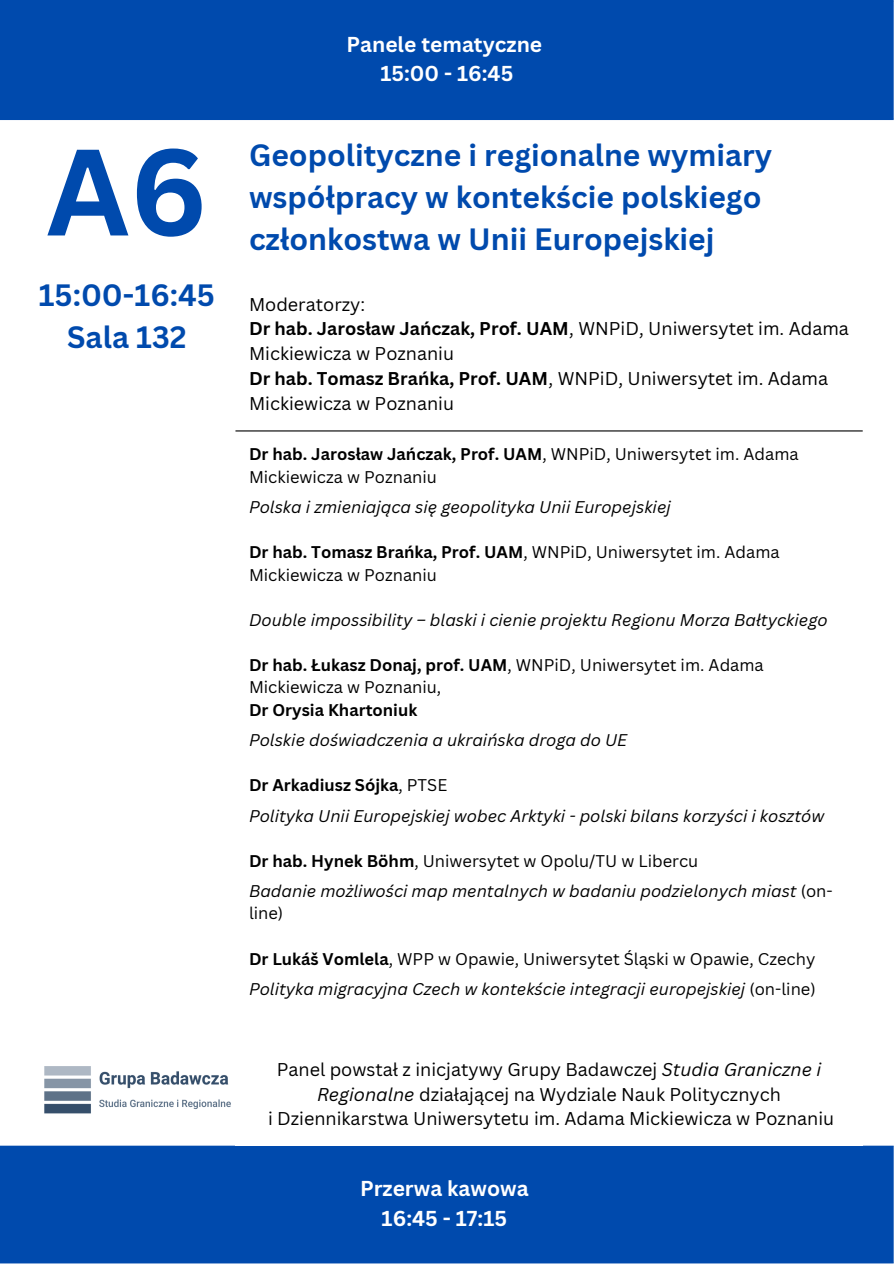
<style>
.page{position:relative;width:894px;height:1264px;background:#fff}
.page>*{position:absolute;margin:0;border:0;box-sizing:border-box;transform-origin:0 0}
.t1{font:700 120px "Canva Sans";color:#004aad}
.t2{font:700 30px/41.7px "Canva Sans";color:#004aad}
.t3{font:700 21px "Canva Sans";color:#fff}
.t4{font:18px/24.8px "Canva Sans";color:#000}
.t5{font:italic 16.5px/22.5px "Canva Sans";color:#000}
.t6{font:16.5px/22.5px "Canva Sans";color:#000}
.t7{font:700 16.5px "Canva Sans";color:#000}
.s1{font-weight:700}
.s2{font-weight:400}
.s3{font-style:normal}
.s4{font-style:italic}
</style>
<div class="page">
<div style="left:1px;top:1px;width:891px;height:118px;background:#004aad"></div>
<hr style="left:0;top:2px;width:2px;height:116px;background:#004aad">
<hr style="left:891px;top:2px;width:2px;height:116px;background:#004aad">
<hr style="left:0;top:0;width:893px;height:2px;background:#004aad">
<hr style="left:0;top:118px;width:893px;height:2px;background:#004aad">
<hr style="left:235px;top:430px;width:627px;height:1px;background:#000">
<div style="left:1px;top:1146px;width:891px;height:116px;background:#004aad"></div>
<hr style="left:0;top:1147px;width:2px;height:114px;background:#004aad">
<hr style="left:891px;top:1147px;width:2px;height:114px;background:#004aad">
<hr style="left:0;top:1145px;width:893px;height:2px;background:#004aad">
<hr style="left:0;top:1261px;width:893px;height:2px;background:#004aad">
<img style="left:44px;top:1066px;width:187px;height:48px">
<p class="t1" style="left:46px;top:107px;width:163px">A6</p>
<p class="t2" style="left:39px;top:274px;width:177px;text-align:center">15:00-16:45<br>Sala 132</p>
<p class="t3" style="left:346px;top:29px;width:197px">Panele tematyczne</p>
<p class="t3" style="left:380px;top:59px;width:134px">15:00 - 16:45</p>
<h1 class="t2" style="left:249px;top:134px;width:524px">Geopolityczne i regionalne wymiary współpracy w kontekście polskiego członkostwa w Unii Europejskiej</h1>
<p class="t4" style="left:249px;top:291px;width:118px">Moderatorzy:</p>
<p class="t4" style="left:249px;top:316px;width:601px"><span class="s1">Dr hab. Jarosław Jańczak, Prof. UAM</span>, WNPiD, Uniwersytet im. Adama<br>Mickiewicza w Poznaniu</p>
<p class="t4" style="left:249px;top:365px;width:580px"><span class="s1">Dr hab. Tomasz Brańka, Prof. UAM</span>, WNPiD, Uniwersytet im. Adama<br>Mickiewicza w Poznaniu</p>
<p class="t6" style="left:249px;top:442px;width:551px"><span class="s1">Dr hab. Jarosław Jańczak, Prof. UAM</span>, WNPiD, Uniwersytet im. Adama<br>Mickiewicza w Poznaniu</p>
<p class="t5" style="left:249px;top:495px;width:423px">Polska i zmieniająca się geopolityka Unii Europejskiej</p>
<p class="t6" style="left:249px;top:540px;width:532px"><span class="s1">Dr hab. Tomasz Brańka, Prof. UAM</span>, WNPiD, Uniwersytet im. Adama<br>Mickiewicza w Poznaniu</p>
<p class="t5" style="left:249px;top:608px;width:580px">Double impossibility – blaski i cienie projektu Regionu Morza Bałtyckiego</p>
<p class="t6" style="left:249px;top:653px;width:516px"><span class="s1">Dr hab. Łukasz Donaj, prof. UAM</span>, WNPiD, Uniwersytet im. Adama<br>Mickiewicza w Poznaniu,</p>
<p class="t7" style="left:249px;top:698px;width:170px">Dr Orysia Khartoniuk</p>
<p class="t5" style="left:249px;top:728px;width:379px">Polskie doświadczenia a ukraińska droga do UE</p>
<p class="t7" style="left:249px;top:773px;width:200px">Dr Arkadiusz Sójka<span class="s2">, PTSE</span></p>
<p class="t5" style="left:249px;top:803px;width:576px">Polityka Unii Europejskiej wobec Arktyki - polski bilans korzyści i kosztów</p>
<p class="t6" style="left:249px;top:848px;width:450px"><span class="s1">Dr hab. Hynek Böhm</span>, Uniwersytet w Opolu/TU w Libercu</p>
<p class="t5" style="left:249px;top:879px;width:585px">Badanie możliwości map mentalnych w badaniu podzielonych miast <span class="s3">(on&shy;line)</span></p>
<p class="t6" style="left:249px;top:946px;width:567px"><span class="s1">Dr Lukáš Vomlela</span>, WPP w Opawie, Uniwersytet Śląski w Opawie, Czechy</p>
<p class="t5" style="left:249px;top:977px;width:568px">Polityka migracyjna Czech w kontekście integracji europejskiej <span class="s3">(on-line)</span></p>
<p class="t4" style="left:277px;top:1056px;width:546px;text-align:center">Panel powstał z inicjatywy Grupy Badawczej <span class="s4">Studia Graniczne i<br>Regionalne</span> działającej na Wydziale Nauk Politycznych</p>
<p class="t4" style="left:268px;top:1106px;width:567px">i Dziennikarstwa Uniwersytetu im. Adama Mickiewicza w Poznaniu</p>
<p class="t3" style="left:360px;top:1173px;width:170px">Przerwa kawowa</p>
<p class="t3" style="left:381px;top:1203px;width:127px">16:45 - 17:15</p>
</div>
